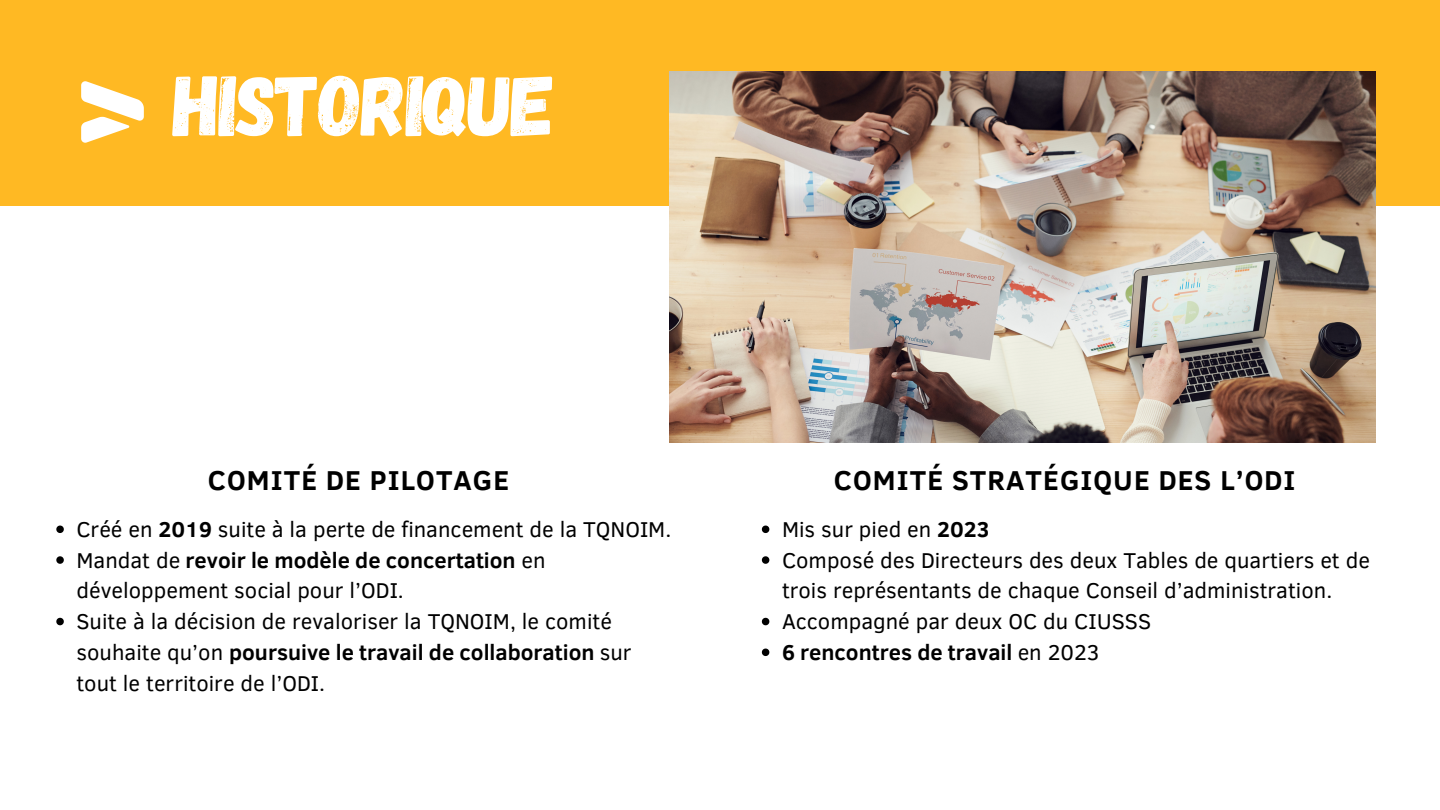
<style>
.page{position:relative;width:1440px;height:810px;background:#fff}
.page>*{position:absolute;margin:0;border:0;box-sizing:border-box;transform-origin:0 0}
.t1{font:85.6px "Gagalin";letter-spacing:-.02em;color:#fff}
.t2{font:700 28px "Clear Sans";letter-spacing:.04em;color:#000}
.t3{font:22px/30.8px "Clear Sans";color:#000}
.t4{font:700 22px "Clear Sans";color:#000}
.s1{font-weight:700}
.s2{font-weight:400}
</style>
<div class="page">
<div style="left:0;top:0;width:1440px;height:206px;background:#ffb923"></div>
<img style="left:669px;top:72px;width:706px;height:370px">
<svg style="left:81px;top:81px;width:63px;height:62px"></svg>
<svg style="left:56px;top:526px;width:8px;height:7px"></svg>
<svg style="left:56px;top:556px;width:8px;height:8px"></svg>
<svg style="left:56px;top:618px;width:8px;height:7px"></svg>
<svg style="left:762px;top:526px;width:7px;height:7px"></svg>
<svg style="left:762px;top:556px;width:7px;height:8px"></svg>
<svg style="left:762px;top:618px;width:7px;height:7px"></svg>
<svg style="left:762px;top:649px;width:7px;height:7px"></svg>
<p class="t1" style="left:173px;top:50px;width:384px">HISTORIQUE</p>
<p class="t2" style="left:208px;top:460px;width:303px">COMITÉ DE PILOTAGE</p>
<p class="t3" style="left:76px;top:513px;width:596px">Créé en <span class="s1">2019</span> suite à la perte de financement de la TQNOIM.</p>
<p class="t3" style="left:76px;top:543px;width:471px">Mandat de <span class="s1">revoir le modèle de concertation</span> en développement social pour l’ODI.</p>
<p class="t3" style="left:76px;top:605px;width:557px">Suite à la décision de revaloriser la TQNOIM, le comité souhaite qu’on <span class="s1">poursuive le travail de collaboration</span> sur tout le territoire de l’ODI.</p>
<p class="t2" style="left:834px;top:460px;width:463px">COMITÉ STRATÉGIQUE DES L’ODI</p>
<p class="t3" style="left:782px;top:513px;width:209px">Mis sur pied en <span class="s1">2023</span></p>
<p class="t3" style="left:782px;top:543px;width:589px">Composé des Directeurs des deux Tables de quartiers et de trois représentants de chaque Conseil d’administration.</p>
<p class="t3" style="left:782px;top:605px;width:371px">Accompagné par deux OC du CIUSSS</p>
<p class="t4" style="left:782px;top:636px;width:319px">6 rencontres de travail <span class="s2">en 2023</span></p>
</div>
